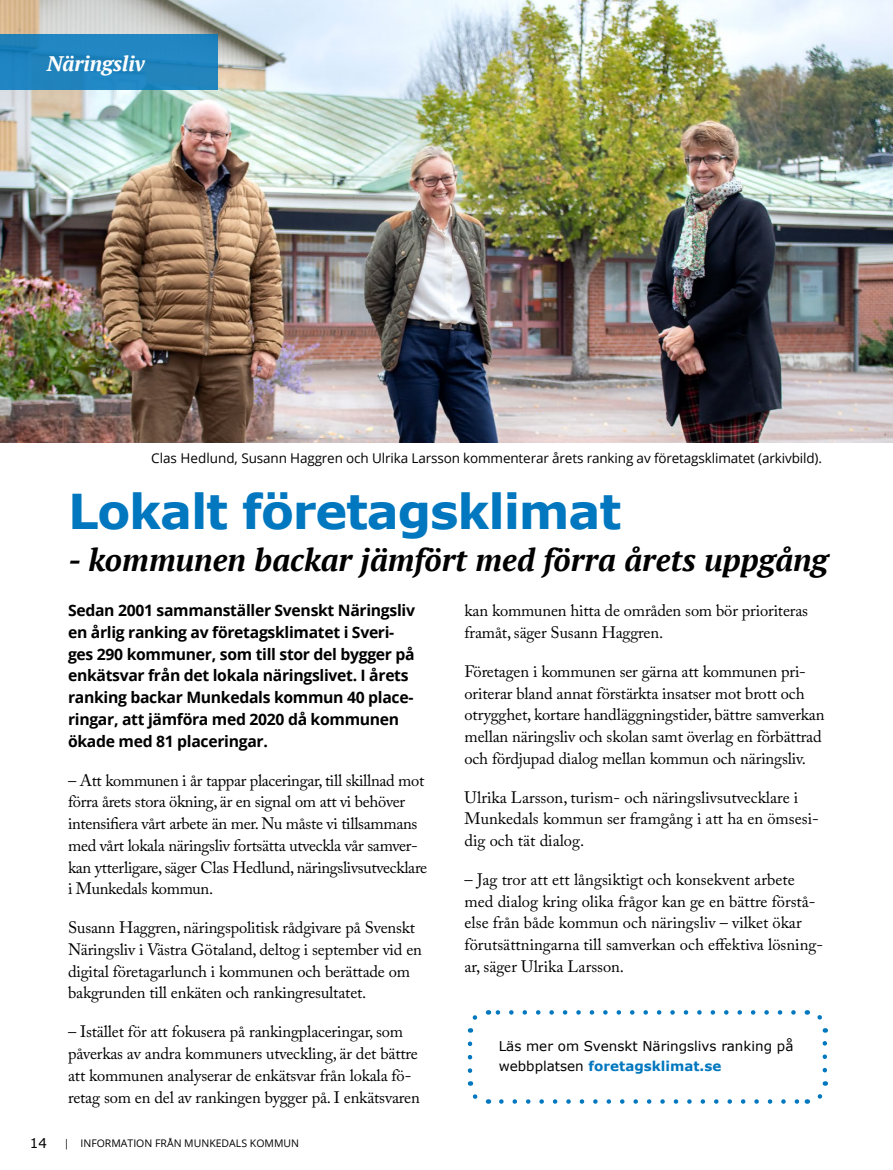
<style>
.page{position:relative;width:893px;height:1170px;background:#fff}
.page>*{position:absolute;margin:0;border:0;box-sizing:border-box;transform-origin:0 0}
.Huvudrubrik_blå{font:700 48px "Verdana";letter-spacing:-.025em;color:#0077be}
.Huvudrubrik_blå-2{font:italic 700 31.5px "PT Serif";color:#000}
.t1{font:italic 700 21px "PT Serif";color:#fff}
.Brödtext_caslon_11_p{font:16.5px/21.8px "Adobe Caslon Pro";letter-spacing:-.01em;color:#000}
.Ingress{font:700 15.75px/21.8px "Open Sans";letter-spacing:-.02em;color:#000}
.Bildtext{font:13.5px "Open Sans";letter-spacing:-.01em;color:#000}
.Verdana_brödtext{font:13.5px/20.2px "Verdana";color:#000}
.t2{font:10.5px "Open Sans";color:#000}
.s1{font-weight:700;color:#0077be}
.s2{font-family:"Verdana";font-size:13.5px}
</style>
<div class="page">
<img style="left:0;top:0;width:893px;height:442px">
<div style="left:0;top:34px;width:218px;height:55px;background:#2184bf"></div>
<svg style="left:495px;top:1010px;width:298px;height:4px"></svg>
<svg style="left:501px;top:1099px;width:299px;height:4px"></svg>
<svg style="left:467px;top:1015px;width:11px;height:17px"></svg>
<svg style="left:468px;top:1043px;width:21px;height:61px"></svg>
<svg style="left:807px;top:1081px;width:21px;height:22px"></svg>
<svg style="left:807px;top:1010px;width:20px;height:60px"></svg>
<p class="t1" style="left:47px;top:49px;width:100px">Näringsliv</p>
<p class="Bildtext" style="left:151px;top:449px;width:672px">Clas Hedlund, Susann Haggren och Ulrika Larsson kommenterar årets ranking av företagsklimatet (arkivbild).</p>
<p class="Huvudrubrik_blå" style="left:68px;top:478px;width:555px">Lokalt företagsklimat</p>
<p class="Huvudrubrik_blå-2" style="left:68px;top:539px;width:761px">- kommunen backar jämfört med förra årets uppgång</p>
<p class="Ingress" style="left:68px;top:599px;width:348px">Sedan 2001 sammanställer Svenskt Näringsliv en årlig ranking av företagsklimatet i Sveri&shy;ges 290 kommuner, som till stor del bygger på enkätsvar från det lokala näringslivet. I årets ranking backar Munkedals kommun 40 place&shy;ringar, att jämföra med 2020 då kommunen ökade med 81 placeringar.</p>
<p class="Brödtext_caslon_11_p" style="left:68px;top:769px;width:361px">– Att kommunen i år tappar placeringar, till skillnad mot förra årets stora ökning, är en signal om att vi behöver intensifiera vårt arbete än mer. Nu måste vi tillsammans med vårt lokala näringsliv fortsätta utveckla vår samver&shy;kan ytterligare, säger Clas Hedlund, näringslivsutvecklare i Munkedals kommun.</p>
<p class="Brödtext_caslon_11_p" style="left:68px;top:916px;width:355px">Susann Haggren, näringspolitisk rådgivare på Svenskt Näringsliv i Västra Götaland, deltog i september vid en digital företagarlunch i kommunen och berättade om bakgrunden till enkäten och rankingresultatet.</p>
<p class="Brödtext_caslon_11_p" style="left:68px;top:1020px;width:353px">– Istället för att fokusera på rankingplaceringar, som påverkas av andra kommuners utveckling, är det bättre att kommunen analyserar de enkätsvar från lokala fö&shy;retag som en del av rankingen bygger på. I enkätsvaren</p>
<p class="Brödtext_caslon_11_p" style="left:465px;top:599px;width:345px">kan kommunen hitta de områden som bör prioriteras framåt, säger Susann Haggren.</p>
<p class="Brödtext_caslon_11_p" style="left:465px;top:660px;width:361px">Företagen i kommunen ser gärna att kommunen pri&shy;oriterar bland annat förstärkta insatser mot brott och otrygghet, kortare handläggningstider, bättre samverkan mellan näringsliv och skolan samt överlag en förbättrad och fördjupad dialog mellan kommun och näringsliv.</p>
<p class="Brödtext_caslon_11_p" style="left:465px;top:786px;width:356px">Ulrika Larsson, turism- och näringslivsutvecklare i<br>Munkedals kommun ser framgång i att ha en ömsesi&shy;dig och tät dialog.</p>
<p class="Brödtext_caslon_11_p" style="left:465px;top:868px;width:360px">– Jag tror att ett långsiktigt och konsekvent arbete med dialog kring olika frågor kan ge en bättre förstå&shy;else från både kommun och näringsliv – vilket ökar förutsättningarna till samverkan och effektiva lösning&shy;ar, säger Ulrika Larsson.</p>
<p class="Verdana_brödtext" style="left:499px;top:1035px;width:296px">Läs mer om Svenskt Näringslivs ranking på webbplatsen <span class="s1">foretagsklimat.se</span></p>
<p class="t2" style="left:30px;top:1135px;width:271px"><span class="s2">14</span> | INFORMATION FRÅN MUNKEDALS KOMMUN</p>
</div>
